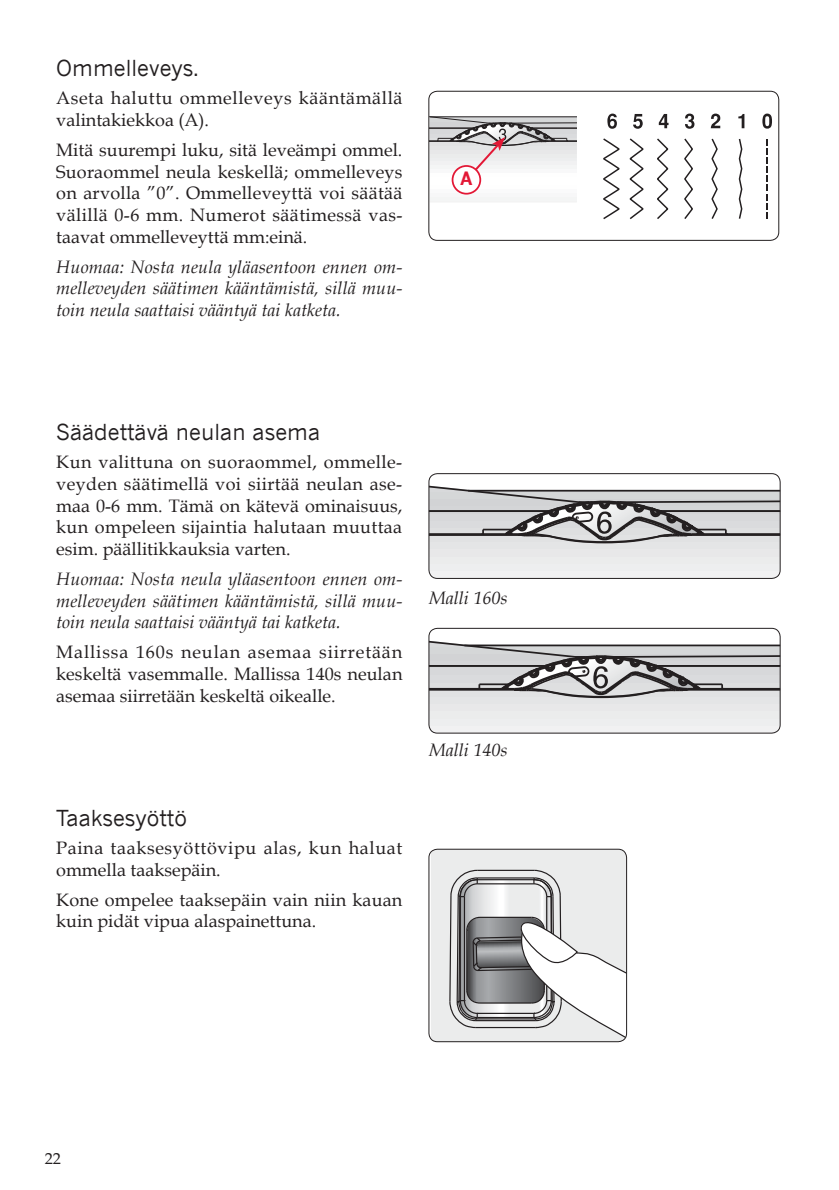
<style>
.page{position:relative;width:839px;height:1190px;background:#fff}
.page>*{position:absolute;margin:0;border:0;box-sizing:border-box;transform-origin:0 0}
.t1{font:22px "News Gothic WGL";color:#231f20}
.t2{font:18px/21.6px "Book Antiqua";letter-spacing:.005em;color:#231f20;text-align:justify}
.t3{font:italic 18px/21.6px "Book Antiqua";color:#231f20;text-align:justify}
.t4{font:18px/21.6px "Book Antiqua";letter-spacing:.035em;color:#231f20}
.t5{font:700 18px "News Gothic WGL";color:#e31836}
.t6{font:16px "Book Antiqua";color:#231f20}
</style>
<div class="page">
<svg style="left:430px;top:849px;width:196px;height:192px"></svg>
<div style="left:428px;top:848px;width:198px;height:194px;border:1px solid #231f20;border-radius:9px"></div>
<div style="left:429px;top:116px;width:147px;height:86px;background:#fafafb"></div>
<svg style="left:603px;top:138px;width:17px;height:82px"></svg>
<svg style="left:629px;top:138px;width:15px;height:82px"></svg>
<svg style="left:657px;top:138px;width:12px;height:81px"></svg>
<svg style="left:684px;top:138px;width:9px;height:81px"></svg>
<svg style="left:711px;top:138px;width:7px;height:81px"></svg>
<svg style="left:738px;top:139px;width:4px;height:80px"></svg>
<svg style="left:658px;top:114px;width:10px;height:14px"></svg>
<svg style="left:685px;top:114px;width:9px;height:15px"></svg>
<svg style="left:710px;top:114px;width:9px;height:14px"></svg>
<svg style="left:738px;top:114px;width:6px;height:14px"></svg>
<svg style="left:762px;top:114px;width:9px;height:15px"></svg>
<svg style="left:607px;top:114px;width:9px;height:15px"></svg>
<svg style="left:633px;top:114px;width:9px;height:15px"></svg>
<div style="left:428px;top:91px;width:350px;height:150px;border:1px solid #231f20;border-radius:9px"></div>
<svg style="left:430px;top:485px;width:349px;height:93px;background:#c7c7c8"></svg>
<div style="left:428px;top:473px;width:352px;height:106px;border:1px solid #231f20;border-radius:9px"></div>
<svg style="left:428px;top:641px;width:351px;height:92px;background:#c6c6c7"></svg>
<div style="left:428px;top:628px;width:352px;height:105px;border:1px solid #231f20;border-radius:9px"></div>
<svg style="left:429px;top:112px;width:147px;height:70px"></svg>
<div style="left:452px;top:166px;width:28px;height:28px;background:#fff;border-radius:50%"></div>
<div style="left:451px;top:165px;width:30px;height:30px;border:2px solid #e31836;border-radius:50%"></div>
<p class="t1" style="left:56px;top:55px;width:144px">Ommelleveys.</p>
<p class="t4" style="left:56px;top:88px;width:347px">Aseta haluttu ommelleveys kääntämällä valintakiekkoa (A).</p>
<p class="t2" style="left:56px;top:140px;width:347px">Mitä suurempi luku, sitä leveämpi ommel.<br>Suoraommel neula keskellä; ommelleveys on arvolla ”0”. Ommelleveyttä voi säätää välillä 0-6 mm. Numerot säätimessä vas&shy;taavat ommelleveyttä mm:einä.</p>
<p class="t3" style="left:56px;top:256px;width:347px">Huomaa: Nosta neula yläasentoon ennen om&shy;melleveyden säätimen kääntämistä, sillä muu&shy;toin neula saattaisi vääntyä tai katketa.</p>
<p class="t5" style="left:460px;top:167px;width:14px">A</p>
<p class="t1" style="left:56px;top:419px;width:265px">Säädettävä neulan asema</p>
<p class="t2" style="left:56px;top:452px;width:347px">Kun valittuna on suoraommel, ommelle&shy;veyden säätimellä voi siirtää neulan ase&shy;maa 0-6 mm. Tämä on kätevä ominaisuus, kun ompeleen sijaintia halutaan muuttaa esim. päällitikkauksia varten.</p>
<p class="t3" style="left:56px;top:568px;width:347px">Huomaa: Nosta neula yläasentoon ennen om&shy;melleveyden säätimen kääntämistä, sillä muu&shy;toin neula saattaisi vääntyä tai katketa.</p>
<p class="t2" style="left:56px;top:642px;width:347px">Mallissa 160s neulan asemaa siirretään keskeltä vasemmalle. Mallissa 140s neulan asemaa siirretään keskeltä oikealle.</p>
<p class="t1" style="left:56px;top:804px;width:132px">Taaksesyöttö</p>
<p class="t4" style="left:56px;top:837px;width:347px">Paina taaksesyöttövipu alas, kun haluat ommella taaksepäin.</p>
<p class="t2" style="left:56px;top:889px;width:347px">Kone ompelee taaksepäin vain niin kauan kuin pidät vipua alaspainettuna.</p>
<p class="t3" style="left:428px;top:587px;width:80px">Malli 160s</p>
<p class="t3" style="left:428px;top:739px;width:80px">Malli 140s</p>
<p class="t6" style="left:45px;top:1149px;width:17px">22</p>
</div>
